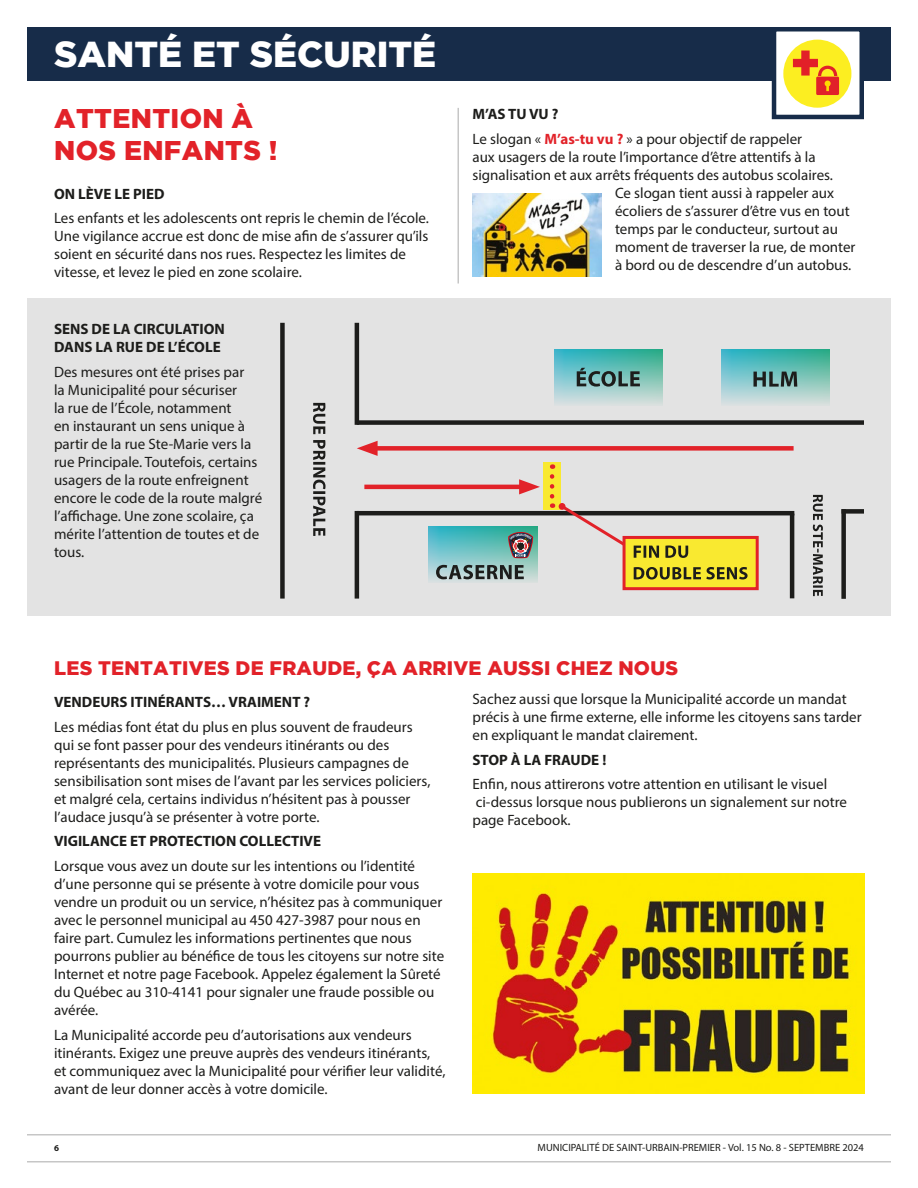
<style>
.page{position:relative;width:918px;height:1188px;background:#fff}
.page>*{position:absolute;margin:0;border:0;box-sizing:border-box;transform-origin:0 0}
.t1{font:900 36px "Gotham";color:#fff}
.t2{font:900 27px/32.4px "Gotham";letter-spacing:.015em;color:#e22229}
.t3{font:900 19.5px "Gotham";letter-spacing:.015em;color:#e22229}
.t4{font:15px/18px "Myriad Pro";color:#1d1d1b}
.t5{font:700 15px/18px "Myriad Pro";color:#1d1d1b}
.t6{font:10.5px "Myriad Pro";color:#1d1d1b}
.t7{font:700 9px "Myriad Pro";color:#1d1d1b}
.s1{font-weight:700}
.s2{font-weight:700;color:#e22229}
</style>
<div class="page">
<hr style="left:27px;top:1161px;width:864px;height:1px;background:#c6c6c6">
<hr style="left:27px;top:1134px;width:864px;height:2px;background:#c6c6c6">
<div style="left:27px;top:298px;width:864px;height:318px;background:#e3e3e3"></div>
<div style="left:27px;top:27px;width:864px;height:54px;background:#172c49"></div>
<div style="left:772px;top:27px;width:92px;height:92px;background:#fff;border:4px solid #172c49"></div>
<div style="left:783px;top:40px;width:68px;height:68px;background:#fcee21;border-radius:50%"></div>
<svg style="left:793px;top:51px;width:46px;height:44px"></svg>
<img style="left:472px;top:194px;width:130px;height:82px">
<hr style="left:458px;top:108px;width:1px;height:175px;background:#c6c6c6">
<svg style="left:428px;top:527px;width:109px;height:55px;background:#73c3c2"></svg>
<div style="left:280px;top:323px;width:5px;height:276px;background:#1d1d1b"></div>
<hr style="left:355px;top:323px;width:4px;height:102px;background:#1d1d1b">
<hr style="left:355px;top:511px;width:4px;height:88px;background:#1d1d1b">
<div style="left:357px;top:420px;width:507px;height:5px;background:#1d1d1b"></div>
<hr style="left:357px;top:511px;width:437px;height:4px;background:#1d1d1b">
<hr style="left:790px;top:514px;width:4px;height:84px;background:#1d1d1b">
<div style="left:841px;top:509px;width:5px;height:90px;background:#1d1d1b"></div>
<div style="left:369px;top:446px;width:425px;height:5px;background:#e22229"></div>
<svg style="left:357px;top:441px;width:21px;height:15px"></svg>
<svg style="left:554px;top:349px;width:109px;height:56px;background:#7fc6c2"></svg>
<hr style="left:364px;top:485px;width:163px;height:4px;background:#e22229">
<svg style="left:519px;top:479px;width:21px;height:15px"></svg>
<div style="left:543px;top:462px;width:18px;height:48px;background:#f9e930"></div>
<div style="left:842px;top:509px;width:22px;height:5px;background:#1d1d1b"></div>
<svg style="left:721px;top:349px;width:109px;height:56px;background:#7ec6c2"></svg>
<div style="left:623px;top:536px;width:136px;height:54px;background:#f9e930;border:3px solid #e22229"></div>
<svg style="left:313px;top:403px;width:13px;height:133px"></svg>
<svg style="left:634px;top:567px;width:114px;height:13px"></svg>
<svg style="left:550px;top:476px;width:138px;height:82px"></svg>
<svg style="left:813px;top:495px;width:10px;height:101px"></svg>
<svg style="left:436px;top:565px;width:88px;height:14px"></svg>
<svg style="left:753px;top:372px;width:44px;height:15px"></svg>
<svg style="left:577px;top:368px;width:63px;height:19px"></svg>
<svg style="left:508px;top:531px;width:25px;height:27px"></svg>
<img style="left:473px;top:874px;width:391px;height:220px">
<h1 class="t1" style="left:54px;top:34px;width:384px">SANTÉ ET SÉCURITÉ</h1>
<h2 class="t2" style="left:54px;top:101px;width:225px">ATTENTION À<br>NOS ENFANTS !</h2>
<p class="t5" style="left:54px;top:184px;width:112px">ON LÈVE LE PIED</p>
<p class="t4" style="left:54px;top:209px;width:377px">Les enfants et les adolescents ont repris le chemin de l’école.<br>Une vigilance accrue est donc de mise afin de s’assurer qu’ils soient en sécurité dans nos rues. Respectez les limites de vitesse, et levez le pied en zone scolaire.</p>
<p class="t5" style="left:54px;top:320px;width:172px">SENS DE LA CIRCULATION<br>DANS LA RUE DE L’ÉCOLE</p>
<p class="t4" style="left:54px;top:363px;width:210px">Des mesures ont été prises par<br>la Municipalité pour sécuriser<br>la rue de l’École, notamment<br>en instaurant un sens unique à partir de la rue Ste-Marie vers la rue Principale. Toutefois, certains usagers de la route enfreignent encore le code de la route malgré l’affichage. Une zone scolaire, ça mérite l’attention de toutes et de tous.</p>
<p class="t4" style="left:472px;top:102px;width:331px;line-height:24.8px"><span class="s1">M’AS TU VU ?<br></span>Le slogan « <span class="s2">M’as-tu vu ?</span> » a pour objectif de rappeler</p>
<p class="t4" style="left:472px;top:148px;width:345px">aux usagers de la route l’importance d’être attentifs à la</p>
<p class="t4" style="left:472px;top:166px;width:362px">signalisation et aux arrêts fréquents des autobus scolaires.</p>
<p class="t4" style="left:615px;top:184px;width:221px">Ce slogan tient aussi à rappeler aux</p>
<p class="t4" style="left:615px;top:202px;width:236px">écoliers de s’assurer d’être vus en tout</p>
<p class="t4" style="left:615px;top:220px;width:225px">temps par le conducteur, surtout au</p>
<p class="t4" style="left:615px;top:238px;width:242px">moment de traverser la rue, de monter</p>
<p class="t4" style="left:615px;top:256px;width:238px">à bord ou de descendre d’un autobus.</p>
<h3 class="t3" style="left:54px;top:657px;width:626px">LES TENTATIVES DE FRAUDE, ÇA ARRIVE AUSSI CHEZ NOUS</h3>
<p class="t5" style="left:54px;top:692px;width:258px">VENDEURS ITINÉRANTS… VRAIMENT ?</p>
<p class="t4" style="left:54px;top:717px;width:378px">Les médias font état du plus en plus souvent de fraudeurs qui se font passer pour des vendeurs itinérants ou des représentants des municipalités. Plusieurs campagnes de sensibilisation sont mises de l’avant par les services policiers, et malgré cela, certains individus n’hésitent pas à pousser l’audace jusqu’à se présenter à votre porte.</p>
<p class="t5" style="left:54px;top:832px;width:269px">VIGILANCE ET PROTECTION COLLECTIVE</p>
<p class="t4" style="left:54px;top:857px;width:392px">Lorsque vous avez un doute sur les intentions ou l’identité d’une personne qui se présente à votre domicile pour vous vendre un produit ou un service, n’hésitez pas à communiquer avec le personnel municipal au 450 427-3987 pour nous en faire part. Cumulez les informations pertinentes que nous pourrons publier au bénéfice de tous les citoyens sur notre site Internet et notre page Facebook. Appelez également la Sûreté du Québec au 310-4141 pour signaler une fraude possible ou avérée.</p>
<p class="t4" style="left:54px;top:1026px;width:393px">La Municipalité accorde peu d’autorisations aux vendeurs itinérants. Exigez une preuve auprès des vendeurs itinérants, et communiquez avec la Municipalité pour vérifier leur validité, avant de leur donner accès à votre domicile.</p>
<p class="t4" style="left:472px;top:690px;width:391px">Sachez aussi que lorsque la Municipalité accorde un mandat précis à une firme externe, elle informe les citoyens sans tarder en expliquant le mandat clairement.</p>
<p class="t5" style="left:472px;top:750px;width:135px">STOP À LA FRAUDE !</p>
<p class="t4" style="left:472px;top:775px;width:376px">Enfin, nous attirerons votre attention en utilisant le visuel ci-dessus lorsque nous publierons un signalement sur notre page Facebook.</p>
<p class="t7" style="left:54px;top:1142px;width:6px">6</p>
<p class="t6" style="left:538px;top:1141px;width:328px">MUNICIPALITÉ DE SAINT-URBAIN-PREMIER - Vol. 15 No. 8 - SEPTEMBRE 2024</p>
</div>
